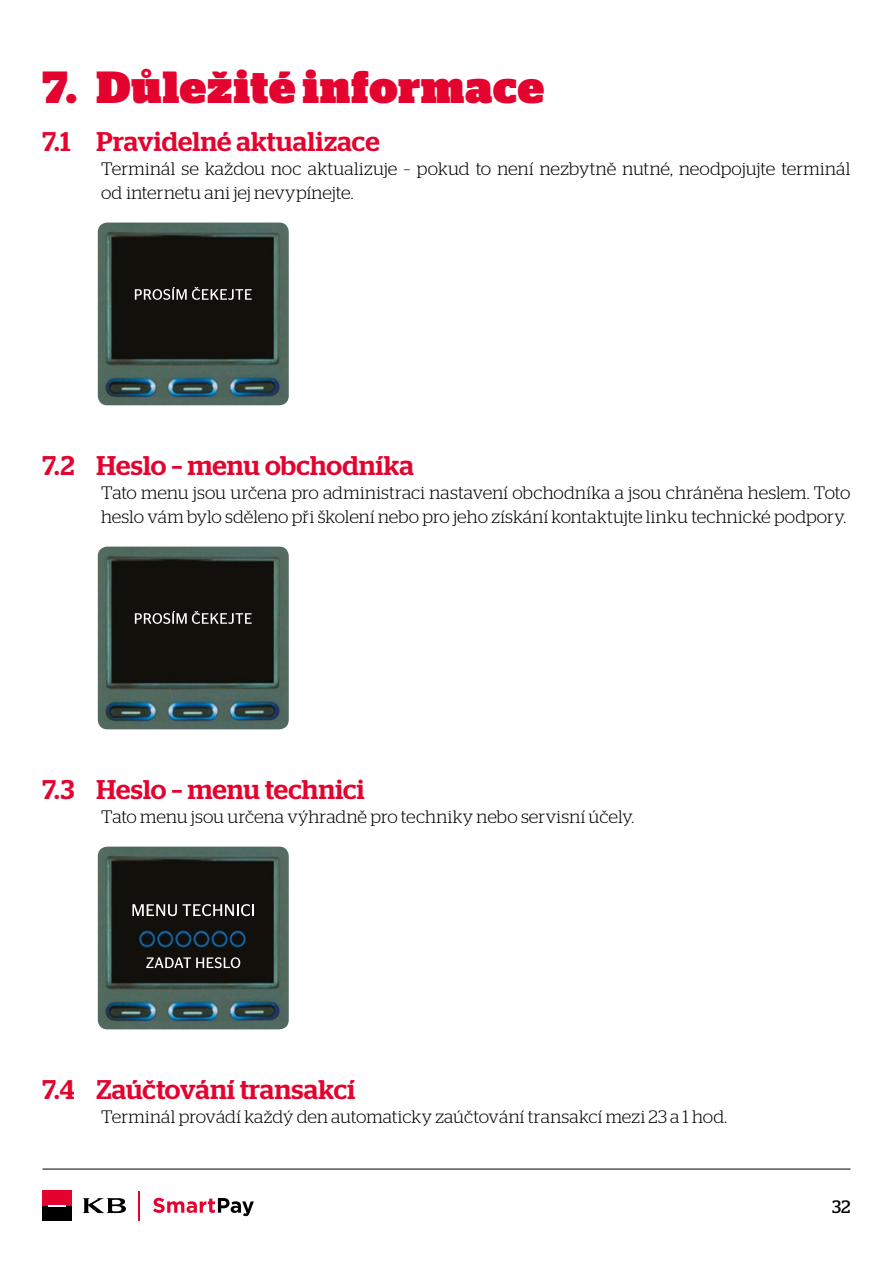
<style>
.page{position:relative;width:893px;height:1263px;background:#fff}
.page>*{position:absolute;margin:0;border:0;box-sizing:border-box;transform-origin:0 0}
.t1{font:900 45px "Stag";letter-spacing:.025em;color:#e4032e}
.t2{font:500 27px "Stag";letter-spacing:.01em;color:#e4032e}
.t3{font:300 18px/24px "Stag";letter-spacing:.005em;color:#000}
.t4{font:18px "Stag";color:#000}
</style>
<div class="page">
<svg style="left:83px;top:1198px;width:43px;height:15px"></svg>
<div style="left:43px;top:1191px;width:29px;height:15px;background:#e4032e"></div>
<div style="left:43px;top:1205px;width:29px;height:15px;background:#000"></div>
<svg style="left:49px;top:1205px;width:17px;height:2px"></svg>
<svg style="left:153px;top:1198px;width:101px;height:18px"></svg>
<hr style="left:138px;top:1191px;width:2px;height:29px;background:#e4032e">
<hr style="left:43px;top:1169px;width:807px;height:1px;background:#000">
<img style="left:98px;top:223px;width:191px;height:182px">
<svg style="left:135px;top:287px;width:117px;height:13px;background:#575552"></svg>
<img style="left:98px;top:547px;width:191px;height:182px">
<svg style="left:135px;top:611px;width:117px;height:13px;background:#575552"></svg>
<img style="left:98px;top:847px;width:191px;height:182px">
<svg style="left:132px;top:904px;width:45px;height:12px"></svg>
<svg style="left:183px;top:904px;width:71px;height:12px"></svg>
<svg style="left:146px;top:957px;width:94px;height:11px"></svg>
<h1 class="t1" style="left:43px;top:61px;width:503px">7. Důležité informace</h1>
<h2 class="t2" style="left:43px;top:125px;width:339px">7.1 Pravidelné aktualizace</h2>
<p class="t3" style="left:101px;top:156px;width:751px">Terminál se každou noc aktualizuje – pokud to není nezbytně nutné, neodpojujte terminál od internetu ani jej nevypínejte.</p>
<h2 class="t2" style="left:43px;top:449px;width:373px">7.2 Heslo – menu obchodníka</h2>
<p class="t3" style="left:101px;top:480px;width:751px">Tato menu jsou určena pro administraci nastavení obchodníka a jsou chráněna heslem. Toto heslo vám bylo sděleno při školení nebo pro jeho získání kontaktujte linku technické podpory.</p>
<h2 class="t2" style="left:43px;top:773px;width:324px">7.3 Heslo – menu technici</h2>
<p class="t3" style="left:101px;top:804px;width:535px">Tato menu jsou určena výhradně pro techniky nebo servisní účely.</p>
<h2 class="t2" style="left:43px;top:1073px;width:314px">7.4 Zaúčtování transakcí</h2>
<p class="t3" style="left:101px;top:1104px;width:628px">Terminál provádí každý den automaticky zaúčtování transakcí mezi 23 a 1 hod.</p>
<p class="t4" style="left:832px;top:1196px;width:20px">32</p>
</div>
